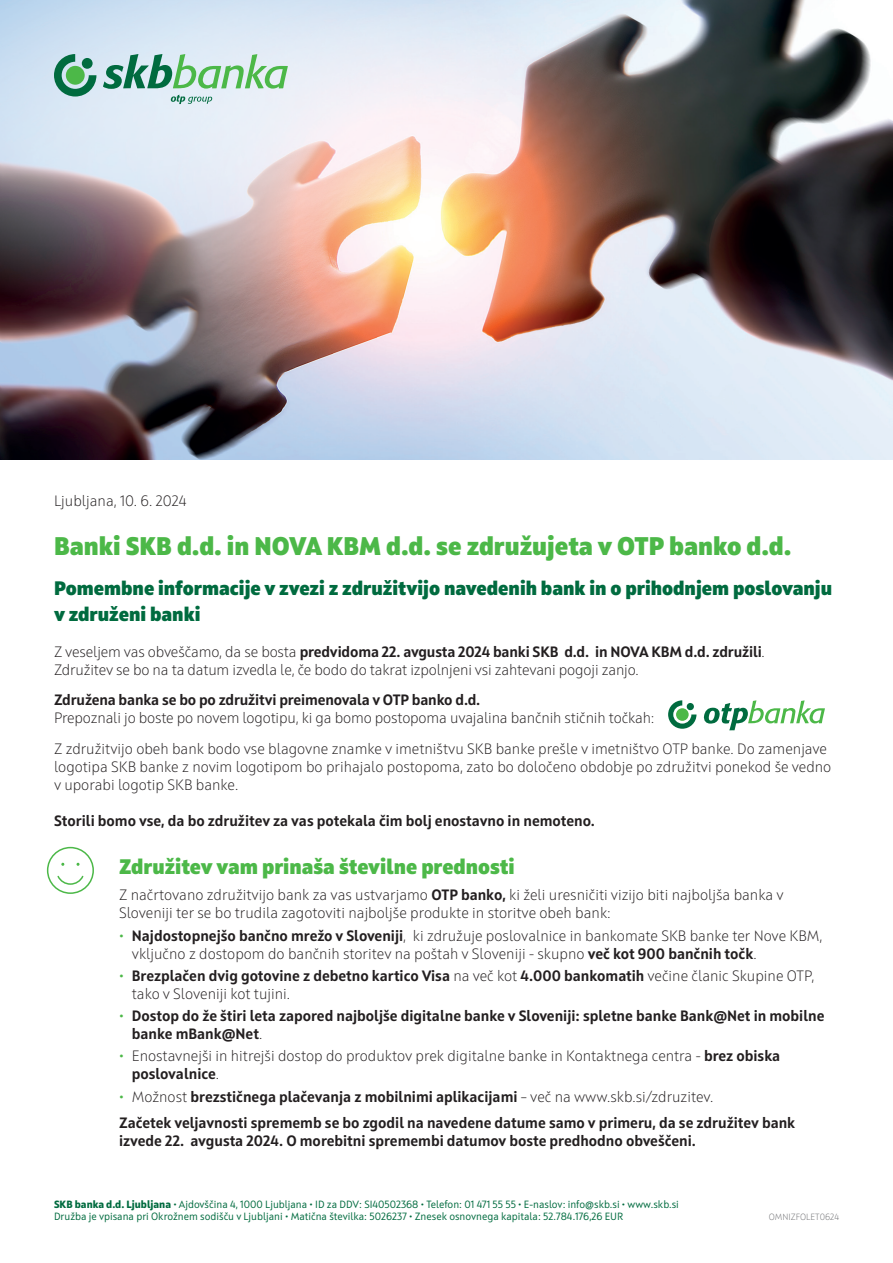
<style>
.page{position:relative;width:893px;height:1263px;background:#fff}
.page>*{position:absolute;margin:0;border:0;box-sizing:border-box;transform-origin:0 0}
.t1{font:800 25.5px "Squad";color:#4cb848}
.t2{font:800 21px "Squad";color:#4cb848}
.t3{font:800 19.5px/25.2px "Squad";color:#006b3f}
.t4{font:300 15px/18px "Squad";color:#231f20}
.t5{font:700 15px/18px "Squad";color:#231f20}
.t6{font:10.5px/12.6px "Squad";color:#006b3f}
.t7{font:300 9px "Squad";color:#6c6d70}
.s1{font-weight:700}
.s2{font-weight:400;color:#4cb848}
.s3{font-weight:300}
.s4{font-weight:800}
</style>
<div class="page">
<img style="left:0;top:0;width:893px;height:459px">
<svg style="left:703px;top:700px;width:122px;height:30px"></svg>
<svg style="left:668px;top:700px;width:28px;height:29px"></svg>
<div style="left:676px;top:708px;width:13px;height:13px;background:#4cb848;border-radius:50%"></div>
<div style="left:687px;top:703px;width:7px;height:7px;background:#006b3f;border-radius:50%"></div>
<svg style="left:46px;top:846px;width:48px;height:48px"></svg>
<img style="left:0;top:0;width:522px;height:313px">
<svg style="left:54px;top:54px;width:42px;height:43px"></svg>
<div style="left:66px;top:66px;width:19px;height:19px;background:#4cb848;border-radius:50%"></div>
<div style="left:82px;top:58px;width:11px;height:11px;background:#006b3f;border-radius:50%"></div>
<svg style="left:103px;top:54px;width:185px;height:35px;background:#9bcab3"></svg>
<svg style="left:171px;top:95px;width:41px;height:9px"></svg>
<p class="t4" style="left:54px;top:492px;width:134px">Ljubljana, 10. 6. 2024</p>
<h1 class="t1" style="left:54px;top:529px;width:739px">Banki SKB d.d. in NOVA KBM d.d. se združujeta v OTP banko d.d.</h1>
<h3 class="t3" style="left:54px;top:576px;width:780px">Pomembne informacije v zvezi z združitvijo navedenih bank in o prihodnjem poslovanju v združeni banki</h3>
<p class="t4" style="left:54px;top:642px;width:712px">Z veseljem vas obveščamo, da se bosta <span class="s1">predvidoma 22. avgusta 2024 banki SKB d.d. in NOVA KBM d.d. združili</span>.<br>Združitev se bo na ta datum izvedla le, če bodo do takrat izpolnjeni vsi zahtevani pogoji zanjo.</p>
<p class="t5" style="left:54px;top:691px;width:428px">Združena banka se bo po združitvi preimenovala v OTP banko d.d.</p>
<p class="t4" style="left:54px;top:703px;width:774px;line-height:30.8px">Prepoznali jo boste po novem logotipu, ki ga bomo postopoma uvajalina bančnih stičnih točkah:<br>Z združitvijo obeh bank bodo vse blagovne znamke v imetništvu SKB banke prešle v imetništvo OTP banke. Do zamenjave</p>
<p class="t4" style="left:54px;top:758px;width:779px">logotipa SKB banke z novim logotipom bo prihajalo postopoma, zato bo določeno obdobje po združitvi ponekod še vedno v uporabi logotip SKB banke.</p>
<p class="t5" style="left:54px;top:812px;width:542px">Storili bomo vse, da bo združitev za vas potekala čim bolj enostavno in nemoteno.</p>
<h2 class="t2" style="left:119px;top:853px;width:397px">Združitev vam prinaša številne prednosti</h2>
<p class="t4" style="left:119px;top:886px;width:666px">Z načrtovano združitvijo bank za vas ustvarjamo <span class="s1">OTP banko,</span> ki želi uresničiti vizijo biti najboljša banka v<br>Sloveniji ter se bo trudila zagotoviti najboljše produkte in storitve obeh bank:</p>
<p class="t4" style="left:132px;top:926px;width:692px;text-indent:-13px"><span class="s2">•</span> <span class="s1">Najdostopnejšo bančno mrežo v Sloveniji</span>, ki združuje poslovalnice in bankomate SKB banke ter Nove KBM, vključno z dostopom do bančnih storitev na poštah v Sloveniji - skupno <span class="s1">več kot 900 bančnih točk</span>.</p>
<p class="t5" style="left:132px;top:966px;width:684px;text-indent:-13px"><span class="s2">•</span> Brezplačen dvig gotovine z debetno kartico Visa <span class="s3">na več kot</span> 4.000 bankomatih <span class="s3">večine članic Skupine OTP, tako v Sloveniji kot tujini.</span></p>
<p class="t5" style="left:132px;top:1007px;width:694px;text-indent:-13px"><span class="s2">•</span> Dostop do že štiri leta zapored najboljše digitalne banke v Sloveniji: spletne banke Bank@Net in mobilne banke mBank@Net<span class="s3">.</span></p>
<p class="t4" style="left:132px;top:1047px;width:650px;text-indent:-13px"><span class="s2">•</span> Enostavnejši in hitrejši dostop do produktov prek digitalne banke in Kontaktnega centra - <span class="s1">brez obiska poslovalnice</span>.</p>
<p class="t5" style="left:119px;top:1083px;width:678px;line-height:26.5px"><span class="s2">•</span> <span class="s3">Možnost</span> brezstičnega plačevanja z mobilnimi aplikacijami <span class="s3">– več na www.skb.si/zdruzitev.<br></span>Začetek veljavnosti sprememb se bo zgodil na navedene datume samo v primeru, da se združitev bank</p>
<p class="t5" style="left:119px;top:1132px;width:578px">izvede 22. avgusta 2024. O morebitni spremembi datumov boste predhodno obveščeni.</p>
<p class="t6" style="left:54px;top:1198px;width:626px"><span class="s4">SKB banka d.d. Ljubljana</span> • Ajdovščina 4, 1000 Ljubljana • ID za DDV: SI40502368 • Telefon: 01 471 55 55 • E-naslov: info@skb.si • www.skb.si<br>Družba je vpisana pri Okrožnem sodišču v Ljubljani • Matična številka: 5026237 • Znesek osnovnega kapitala: 52.784.176,26 EUR</p>
<p class="t7" style="left:769px;top:1212px;width:72px">OMNIZFOLET0624</p>
</div>
